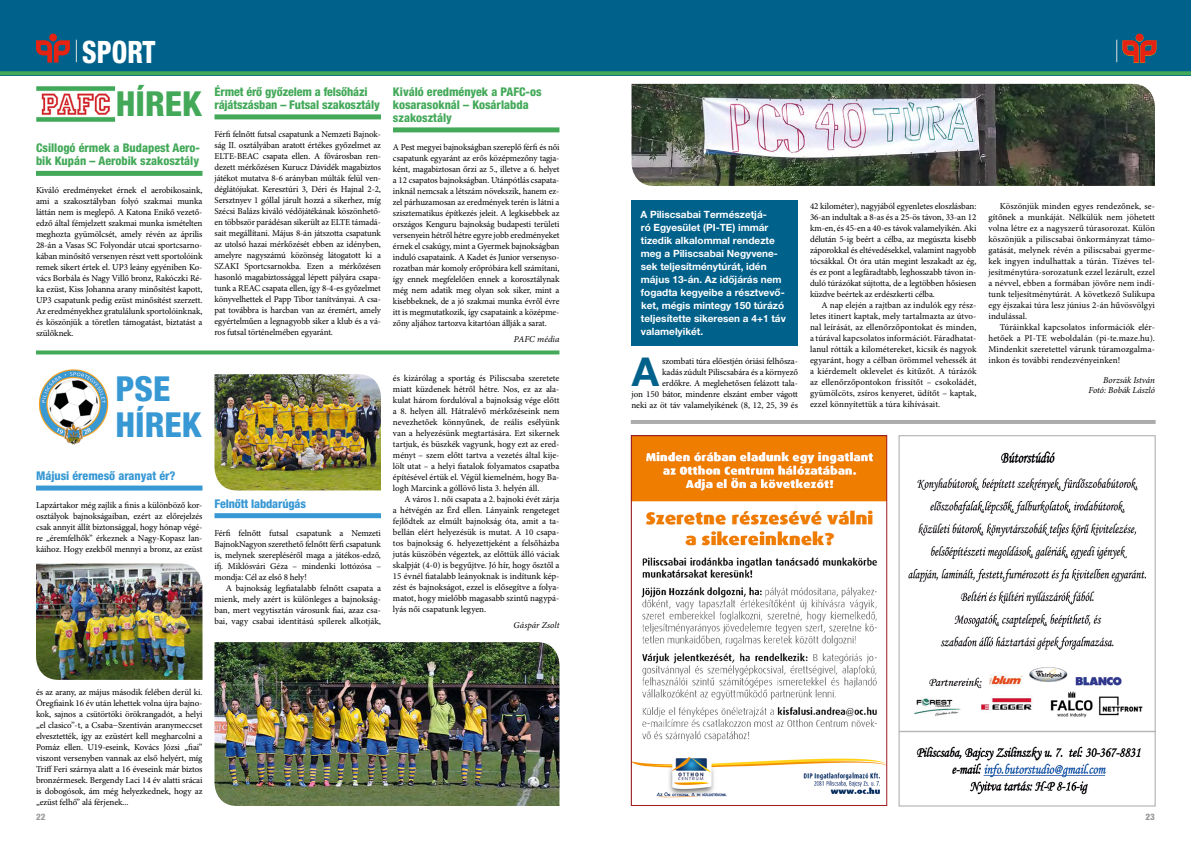
<style>
.page{position:relative;width:1191px;height:842px;background:#fff}
.page>*{position:absolute;margin:0;border:0;box-sizing:border-box;transform-origin:0 0}
.t1{font:700 39.8px "Helvetica Neue LT Pro";color:#00618b}
.t2{font:800 condensed 34.5px/36px "Helvetica Neue LT Pro";color:#3798d4}
.t3{font:800 condensed 34.5px "Helvetica Neue LT Pro";color:#43a959}
.t4{font:800 condensed 30.9px "Helvetica Neue LT Pro";color:#fff;scale:.88 1}
.t5{font:800 condensed 12px/13px "Helvetica Neue LT Pro";color:#43a959}
.t6{font:800 condensed 12px "Helvetica Neue LT Pro";letter-spacing:-.01em;color:#3798d4}
.t7{font:700 10px/13px "Helvetica Neue LT Pro";color:#fff}
.t8{font:9px/11px "Minion Pro";letter-spacing:-.01em;color:#000;text-align:justify}
.t9{font:italic 9px/10.8px "Minion Pro";color:#000;text-align:right}
.t10{font:800 condensed 9px "Helvetica Neue LT Pro";color:#9d9d9c}
.t11{font:800 condensed 9px "Helvetica Neue LT Pro";color:#98989b}
</style>
<div class="page">
<div style="left:0;top:0;width:1191px;height:75px;background:#00618b"></div>
<svg style="left:76px;top:40px;width:1px;height:22px"></svg>
<div style="left:1135px;top:34px;width:8px;height:7px;background:#e42313;border-radius:50%"></div>
<svg style="left:1116px;top:40px;width:40px;height:23px"></svg>
<div style="left:49px;top:34px;width:8px;height:7px;background:#e42313;border-radius:50%"></div>
<svg style="left:36px;top:40px;width:34px;height:23px"></svg>
<img style="left:633px;top:437px;width:252px;height:361px">
<div style="left:631px;top:435px;width:256px;height:371px;border:1px solid #a41a1f"></div>
<hr style="left:631px;top:420px;width:524px;height:4px;background:#acacac">
<img style="left:900px;top:451px;width:253px;height:344px">
<div style="left:898px;top:435px;width:257px;height:371px;border:1px solid #a7a8a7"></div>
<svg style="left:0;top:71px;width:1191px;height:4px;background:#3ea45c"></svg>
<svg style="left:36px;top:350px;width:523px;height:4px;background:#59b36d"></svg>
<img style="left:36px;top:86px;width:80px;height:36px">
<div style="left:36px;top:171px;width:166px;height:5px;background:#43a959"></div>
<div style="left:36px;top:485px;width:166px;height:5px;background:#3798d4"></div>
<div style="left:214px;top:114px;width:167px;height:5px;background:#43a959"></div>
<div style="left:393px;top:127px;width:166px;height:5px;background:#43a959"></div>
<img style="left:38px;top:369px;width:71px;height:76px">
<div style="left:214px;top:513px;width:167px;height:5px;background:#3798d4"></div>
<img style="left:36px;top:564px;width:166px;height:116px">
<img style="left:214px;top:642px;width:345px;height:164px">
<img style="left:214px;top:374px;width:167px;height:116px">
<img style="left:631px;top:84px;width:524px;height:102px">
<div style="left:631px;top:200px;width:167px;height:146px;background:#00618b"></div>
<h3 class="t4" style="left:82px;top:33px;width:85px">SPORT</h3>
<h2 class="t3" style="left:116px;top:82px;width:88px">HÍREK</h2>
<h3 class="t5" style="left:36px;top:141px;width:165px">Csillogó érmek a Budapest Aero&shy;bik Kupán – Aerobik szakosztály</h3>
<p class="t8" style="left:36px;top:185px;width:168px">Kiváló eredményeket érnek el aerobikosaink, ami a szakosztályban folyó szakmai munka láttán nem is meglepő. A Katona Enikő vezető&shy;edző által fémjelzett szakmai munka ismételten meghozta gyümölcsét, amely révén az április 28-án a Vasas SC Folyondár utcai sportcsarno&shy;kában minősítő versenyen részt vett sportolóink remek sikert értek el. UP3 leány egyéniben Ko&shy;vács Borbála és Nagy Villő bronz, Rakóczki Ré&shy;ka ezüst, Kiss Johanna arany minősítést kapott, UP3 csapatunk pedig ezüst minősítést szerzett.<br>Az eredményekhez gratulálunk sportolóinknak, és köszönjük a töretlen támogatást, biztatást a szülőknek.</p>
<h3 class="t5" style="left:214px;top:85px;width:167px">Érmet érő győzelem a felsőházi rájátszásban – Futsal szakosztály</h3>
<p class="t8" style="left:214px;top:128px;width:168px">Férfi felnőtt futsal csapatunk a Nemzeti Bajnok&shy;ság II. osztályában aratott értékes győzelmet az ELTE-BEAC csapata ellen. A fővárosban ren&shy;dezett mérkőzésen Kurucz Dávidék magabiztos játékot mutatva 8-6 arányban múlták felül ven&shy;déglátójukat. Keresztúri 3, Déri és Hajnal 2-2, Sersztnyev 1 góllal járult hozzá a sikerhez, míg Szécsi Balázs kiváló védőjátékának köszönhető&shy;en többször parádésan sikerült az ELTE támadá&shy;sait megállítani. Május 8-án játszotta csapatunk az utolsó hazai mérkőzését ebben az idényben, amelyre nagyszámú közönség látogatott ki a SZAKI Sportcsarnokba. Ezen a mérkőzésen hasonló magabiztossággal lépett pályára csapa&shy;tunk a REAC csapata ellen, így 8-4-es győzelmet könyvelhettek el Papp Tibor tanítványai. A csa&shy;pat továbbra is harcban van az éremért, amely egyértelműen a legnagyobb siker a klub és a vá&shy;ros futsal történelmében egyaránt.</p>
<h3 class="t5" style="left:393px;top:85px;width:150px">Kiváló eredmények a PAFC-os kosarasoknál – Kosárlabda szakosztály</h3>
<p class="t8" style="left:393px;top:141px;width:168px">A Pest megyei bajnokságban szereplő férfi és női csapatunk egyaránt az erős középmezőny tagja&shy;ként, magabiztosan őrzi az 5., illetve a 6. helyet a 12 csapatos bajnokságban. Utánpótlás csapata&shy;inknál nemcsak a létszám növekszik, hanem ez&shy;zel párhuzamosan az eredmények terén is látni a szisztematikus építkezés jeleit. A legkisebbek az országos Kenguru bajnokság budapesti területi versenyein hétről hétre egyre jobb eredményeket érnek el csakúgy, mint a Gyermek bajnokságban induló csapataink. A Kadet és Junior versenyso&shy;rozatban már komoly erőpróbára kell számítani, így ennek megfelelően ennek a korosztálynak még nem adatik meg olyan sok siker, mint a kisebbeknek, de a jó szakmai munka évről évre itt is megmutatkozik, így csapataink a középme&shy;zőny aljához tartozva kitartóan állják a sarat.</p>
<p class="t9" style="left:514px;top:333px;width:47px">PAFC média</p>
<h2 class="t2" style="left:115px;top:370px;width:88px">PSE<br>HÍREK</h2>
<h3 class="t6" style="left:36px;top:468px;width:141px">Májusi éremeső aranyat ér?</h3>
<p class="t8" style="left:36px;top:500px;width:168px">Lapzártakor még zajlik a finis a különböző kor&shy;osztályok bajnokságaiban, ezért az előrejelzés csak annyit állít biztonsággal, hogy hónap végé&shy;re „éremfelhők” érkeznek a Nagy-Kopasz lan&shy;káihoz. Hogy ezekből mennyi a bronz, az ezüst</p>
<h3 class="t6" style="left:214px;top:496px;width:93px">Felnőtt labdarúgás</h3>
<p class="t8" style="left:214px;top:527px;width:168px">Férfi felnőtt futsal csapatunk a Nemzeti BajnokNagyon szerethető felnőtt férfi csapatunk is, melynek szerepléséről maga a játékos-edző, ifj. Miklósvári Géza – mindenki lottózósa – mondja: Cél az első 8 hely!</p>
<p class="t8" style="left:214px;top:582px;width:168px;text-indent:11px">A bajnokság legfiatalabb felnőtt csapata a mienk, mely azért is különleges a bajnokság&shy;ban, mert vegytisztán városunk fiai, azaz csa&shy;bai, vagy csabai identitású spílerek alkotják,</p>
<p class="t8" style="left:393px;top:372px;width:168px">és kizárólag a sportág és Piliscsaba szeretete miatt küzdenek hétről hétre. Nos, ez az ala&shy;kulat három fordulóval a bajnokság vége előtt a 8. helyen áll. Hátralévő mérkőzéseink nem nevezhetőek könnyűnek, de reális esélyünk van a helyezésünk megtartására. Ezt sikernek tartjuk, és büszkék vagyunk, hogy ezt az ered&shy;ményt – szem előtt tartva a vezetés által kije&shy;lölt utat – a helyi fiatalok folyamatos csapatba építésével értük el. Végül kiemelném, hogy Ba&shy;logh Marcink a góllövő lista 3. helyén áll.</p>
<p class="t8" style="left:393px;top:493px;width:168px;text-indent:11px">A város 1. női csapata a 2. bajnoki évét zárja a hétvégén az Érd ellen. Lányaink rengeteget fejlődtek az elmúlt bajnokság óta, amit a ta&shy;bellán elért helyezésük is mutat. A 10 csapa&shy;tos bajnokság 6. helyezettjeként a felsőházba jutás küszöbén végeztek, az előttük álló váciak skalpját (4-0) is begyűjtve. Jó hír, hogy ősztől a 15 évnél fiatalabb leányoknak is indítunk kép&shy;zést és bajnokságot, ezzel is elősegítve a folya&shy;matot, hogy mielőbb magasabb szintű nagypá&shy;lyás női csapatunk legyen.</p>
<p class="t9" style="left:513px;top:619px;width:47px">Gáspár Zsolt</p>
<p class="t8" style="left:36px;top:686px;width:168px">és az arany, az május második felében derül ki.<br>Öregfiaink 16 év után lehettek volna újra bajno&shy;kok, sajnos a csütörtöki örökrangadót, a helyi „el clasico”-t, a Csaba−Szentiván aranymeccset elvesztették, így az ezüstért kell megharcolni a Pomáz ellen. U19-eseink, Kovács Józsi „fiai” viszont versenyben vannak az első helyért, míg Triff Feri szárnya alatt a 16 éveseink már biztos bronzérmesek. Bergendy Laci 14 év alatti srácai is dobogósok, ám még helyezkednek, hogy az „ezüst felhő” alá férjenek...</p>
<p class="t10" style="left:36px;top:811px;width:11px">22</p>
<p class="t7" style="left:640px;top:208px;width:147px">A Piliscsabai Természetjá-<br>ró Egyesület (PI-TE) immár tizedik alkalommal rendezte meg a Piliscsabai Negyvene&shy;sek teljesítménytúrát, idén május 13-án. Az időjárás nem fogadta kegyeibe a résztvevő&shy;ket, mégis mintegy 150 túrázó teljesítette sikeresen a 4+1 táv valamelyikét.</p>
<h1 class="t1" style="left:632px;top:347px;width:29px">A</h1>
<p class="t8" style="left:631px;top:355px;width:168px;text-align:right">szombati túra előestjén óriási felhősza-<br>kadás zúdult Piliscsabára és a környező erdőkre. A meglehetősen felázott tala-<br>jon 150 bátor, mindenre elszánt ember vágott neki az öt táv valamelyikének (8, 12, 25, 39 és</p>
<p class="t8" style="left:810px;top:201px;width:168px">42 kilométer), nagyjából egyenletes eloszlásban:<br>36-an indultak a 8-as és a 25-ös távon, 33-an 12 km-en, és 45-en a 40-es távok valamelyikén. Aki délután 5-ig beért a célba, az megúszta kisebb záporokkal és eltévedésekkel, valamint nagyobb tócsákkal. Öt óra után megint leszakadt az ég, és ez pont a legfáradtabb, leghosszabb távon in&shy;duló túrázókat sújtotta, de a legtöbben hősiesen küzdve beértek az erdészkerti célba.</p>
<p class="t8" style="left:810px;top:300px;width:168px;text-indent:11px">A nap elején a rajtban az indulók egy rész&shy;letes itinert kaptak, mely tartalmazta az útvo&shy;nal leírását, az ellenőrzőpontokat és minden, a túrával kapcsolatos információt. Fáradhatat&shy;lanul rótták a kilométereket, kicsik és nagyok egyaránt, hogy a célban örömmel vehessék át a kiérdemelt oklevelet és kitűzőt. A túrázók az ellenőrzőpontokon frissítőt – csokoládét, gyümölcöts, zsíros kenyeret, üdítőt – kaptak, ezzel könnyítettük a túra kihívásait.</p>
<p class="t8" style="left:988px;top:201px;width:168px;text-indent:11px">Köszönjük minden egyes rendezőnek, se&shy;gítőnek a munkáját. Nélkülük nem jöhetett volna létre ez a nagyszerű túrasorozat. Külön köszönjük a piliscsabai önkormányzat támo&shy;gatását, melynek révén a piliscsabai gyerme&shy;kek ingyen indulhattak a túrán. Tízéves tel&shy;jesítménytúra-sorozatunk ezzel lezárult, ezzel a névvel, ebben a formában jövőre nem indí&shy;tunk teljesítménytúrát. A következő Sulikupa egy éjszakai túra lesz június 2-án hűvösvölgyi indulással.</p>
<p class="t8" style="left:988px;top:322px;width:168px;text-indent:11px">Túráinkkal kapcsolatos információk elér&shy;hetőek a PI-TE weboldalán (pi-te.maze.hu).<br>Mindenkit szeretettel várunk túramozgalma&shy;inkon és további rendezvényeinken!</p>
<p class="t9" style="left:1088px;top:374px;width:68px">Borzsák István<br>Fotó: Bobák László</p>
<p class="t11" style="left:1145px;top:811px;width:11px">23</p>
</div>
